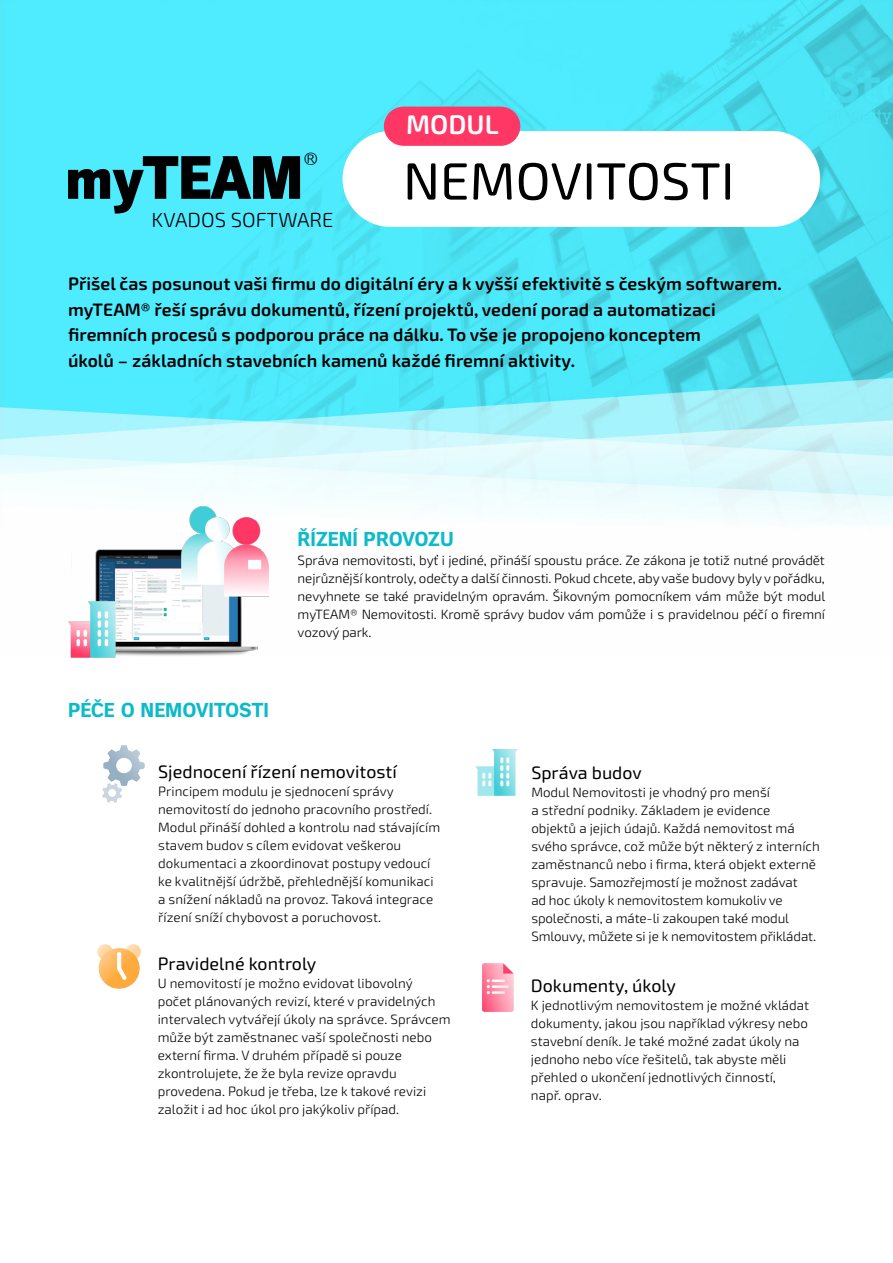
<style>
.page{position:relative;width:893px;height:1263px;background:#fff}
.page>*{position:absolute;margin:0;border:0;box-sizing:border-box;transform-origin:0 0}
.t1{font:59.1px "Walbaum Grotesk 36 Pro";color:#000}
.t2{font:52.5px "Exo Soft";color:#000}
.t3{font:600 27px "Exo Soft";color:#fff}
.t4{font:26.25px "Walbaum Grotesk 32 Pro";color:#000}
.t5{font:300 20.4px "Exo Soft";color:#000}
.t6{font:700 19.5px "Walbaum Grotesk 33 Pro";color:#0dbac9}
.t7{font:600 18px/25.5px "Exo Soft";color:#000}
.t8{font:18px "Exo Soft";color:#000}
.t9{font:300 13.5px/18px "Exo Soft";color:#000}
</style>
<div class="page">
<img style="left:0;top:0;width:893px;height:597px">
<div style="left:342px;top:131px;width:478px;height:96px;background:#fff;border-radius:48px"></div>
<div style="left:384px;top:107px;width:136px;height:39px;background:#ff3764;border-radius:20px"></div>
<img style="left:103px;top:745px;width:41px;height:57px">
<img style="left:98px;top:944px;width:43px;height:44px">
<img style="left:483px;top:963px;width:31px;height:48px">
<img style="left:476px;top:749px;width:41px;height:46px">
<img style="left:68px;top:507px;width:200px;height:151px">
<h3 class="t4" style="left:303px;top:149px;width:17px">®</h3>
<h1 class="t1" style="left:65px;top:143px;width:240px">myTEAM</h1>
<h3 class="t5" style="left:152px;top:208px;width:183px">KVADOS SOFTWARE</h3>
<h3 class="t3" style="left:406px;top:109px;width:94px">MODUL</h3>
<h2 class="t2" style="left:403px;top:151px;width:333px">NEMOVITOSTI</h2>
<p class="t7" style="left:68px;top:271px;width:715px">Přišel čas posunout vaši firmu do digitální éry a k vyšší efektivitě s českým softwarem. myTEAM® řeší správu dokumentů, řízení projektů, vedení porad a automatizaci firemních procesů s podporou práce na dálku. To vše je propojeno konceptem<br>úkolů – základních stavebních kamenů každé firemní aktivity.</p>
<h3 class="t6" style="left:298px;top:527px;width:158px">ŘÍZENÍ PROVOZU</h3>
<h3 class="t6" style="left:68px;top:699px;width:202px">PÉČE O NEMOVITOSTI</h3>
<p class="t9" style="left:298px;top:552px;width:529px;text-align:justify">Správa nemovitosti, byť i jediné, přináší spoustu práce. Ze zákona je totiž nutné provádět nejrůznější kontroly, odečty a další činnosti. Pokud chcete, aby vaše budovy byly v pořádku, nevyhnete se také pravidelným opravám. Šikovným pomocníkem vám může být modul myTEAM® Nemovitosti. Kromě správy budov vám pomůže i s pravidelnou péčí o firemní vozový park.</p>
<h3 class="t8" style="left:158px;top:761px;width:240px">Sjednocení řízení nemovitostí</h3>
<p class="t9" style="left:158px;top:782px;width:284px">Principem modulu je sjednocení správy nemovitostí do jednoho pracovního prostředí.<br>Modul přináší dohled a kontrolu nad stávajícím stavem budov s cílem evidovat veškerou dokumentaci a zkoordinovat postupy vedoucí ke kvalitnější údržbě, přehlednější komunikaci a snížení nákladů na provoz. Taková integrace řízení sníží chybovost a poruchovost.</p>
<h3 class="t8" style="left:531px;top:763px;width:112px">Správa budov</h3>
<p class="t9" style="left:531px;top:784px;width:290px">Modul Nemovitosti je vhodný pro menší<br>a střední podniky. Základem je evidence<br>objektů a jejich údajů. Každá nemovitost má svého správce, což může být některý z interních zaměstnanců nebo i firma, která objekt externě spravuje. Samozřejmostí je možnost zadávat<br>ad hoc úkoly k nemovitostem komukoliv ve společnosti, a máte-li zakoupen také modul Smlouvy, můžete si je k nemovitostem přikládat.</p>
<h3 class="t8" style="left:158px;top:953px;width:160px">Pravidelné kontroly</h3>
<p class="t9" style="left:158px;top:975px;width:294px">U nemovitostí je možno evidovat libovolný<br>počet plánovaných revizí, které v pravidelných intervalech vytvářejí úkoly na správce. Správcem může být zaměstnanec vaší společnosti nebo externí firma. V druhém případě si pouze zkontrolujete, že že byla revize opravdu provedena. Pokud je třeba, lze k takové revizi založit i ad hoc úkol pro jakýkoliv případ.</p>
<h3 class="t8" style="left:531px;top:976px;width:146px">Dokumenty, úkoly</h3>
<p class="t9" style="left:531px;top:997px;width:280px">K jednotlivým nemovitostem je možné vkládat dokumenty, jakou jsou například výkresy nebo stavební deník. Je také možné zadat úkoly na jednoho nebo více řešitelů, tak abyste měli přehled o ukončení jednotlivých činností, např. oprav.</p>
</div>
